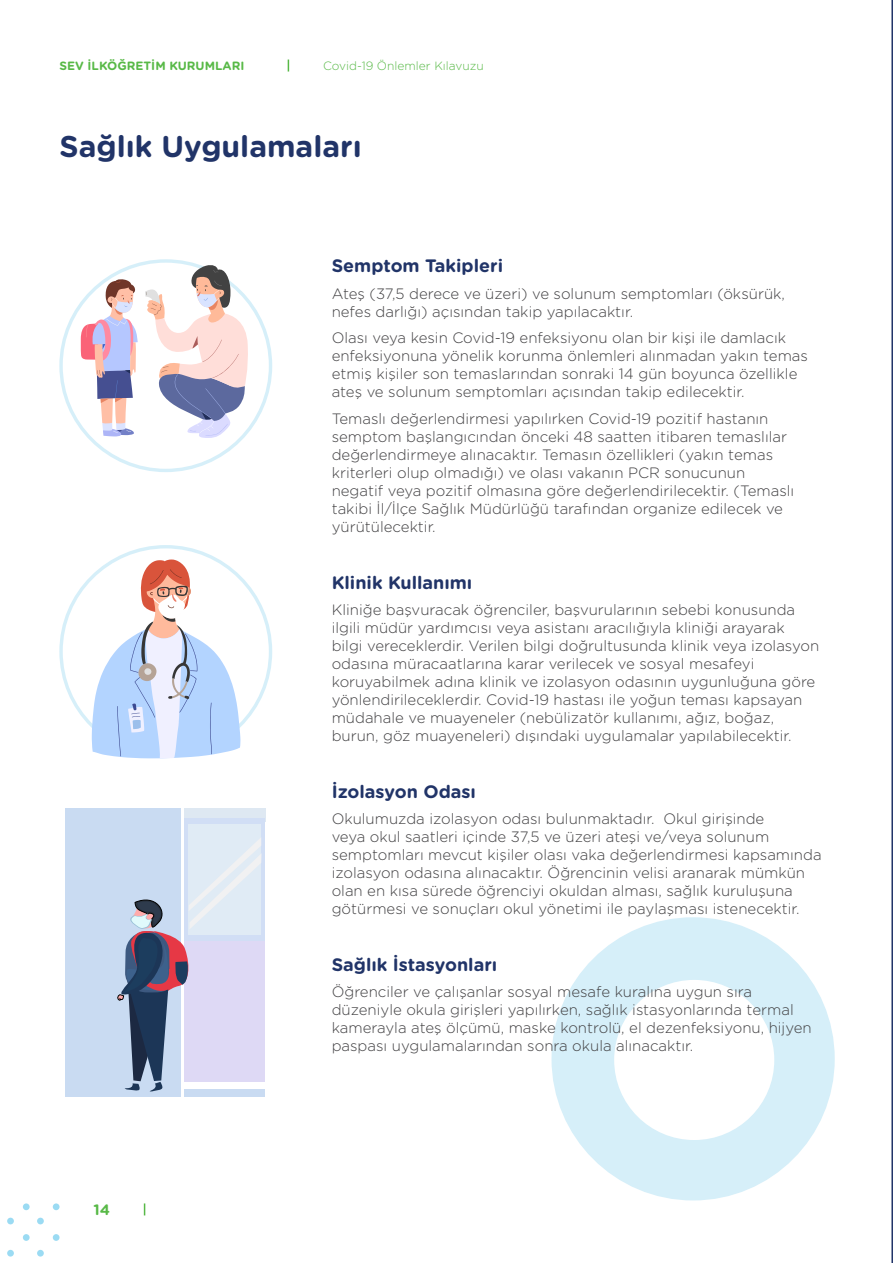
<style>
.page{position:relative;width:893px;height:1263px;background:#fff}
.page>*{position:absolute;margin:0;border:0;box-sizing:border-box;transform-origin:0 0}
.t1{font:700 30px "Gotham Rounded";color:#213468}
.t2{font:700 18px "Gotham Rounded";color:#213468}
.t3{font:300 15px/18px "Gotham Rounded";color:#414042}
.t4{font:700 15px "Gotham Rounded";color:#58b947}
.t5{font:300 12px "Gotham Rounded";color:#58b947}
.t6{font:700 12px "Gotham Rounded";color:#58b947}
</style>
<div class="page">
<svg style="left:144px;top:1203px;width:1px;height:12px"></svg>
<svg style="left:288px;top:60px;width:1px;height:12px"></svg>
<hr style="left:891px;top:0;width:2px;height:1263px;background:#213468">
<svg style="left:7px;top:1203px;width:53px;height:54px"></svg>
<svg style="left:551px;top:917px;width:284px;height:283px;fill:#d6eff9"></svg>
<div style="left:185px;top:939px;width:80px;height:143px;background:#ded9f5"></div>
<div style="left:184px;top:808px;width:82px;height:13px;background:#dee8f2"></div>
<div style="left:184px;top:819px;width:81px;height:122px;background:#d1def5"></div>
<div style="left:188px;top:825px;width:73px;height:110px;background:#e0ebf5"></div>
<div style="left:184px;top:1089px;width:81px;height:8px;background:#c9dbf2"></div>
<div style="left:66px;top:808px;width:115px;height:289px;background:#c9dbf2"></div>
<svg style="left:117px;top:838px;width:145px;height:254px"></svg>
<svg style="left:59px;top:545px;width:213px;height:196px"></svg>
<svg style="left:59px;top:259px;width:213px;height:213px"></svg>
<svg style="left:92px;top:559px;width:149px;height:199px"></svg>
<svg style="left:81px;top:279px;width:57px;height:157px"></svg>
<svg style="left:145px;top:264px;width:104px;height:174px"></svg>
<p class="t6" style="left:60px;top:57px;width:186px">SEV İLKÖĞRETİM KURUMLARI</p>
<p class="t5" style="left:323px;top:58px;width:162px">Covid-19 Önlemler Kılavuzu</p>
<h1 class="t1" style="left:60px;top:125px;width:304px">Sağlık Uygulamaları</h1>
<p class="t2" style="left:332px;top:253px;width:173px">Semptom Takipleri</p>
<p class="t3" style="left:332px;top:284px;width:455px">Ateş (37,5 derece ve üzeri) ve solunum semptomları (öksürük, nefes darlığı) açısından takip yapılacaktır.</p>
<p class="t3" style="left:332px;top:328px;width:478px">Olası veya kesin Covid-19 enfeksiyonu olan bir kişi ile damlacık enfeksiyonuna yönelik korunma önlemleri alınmadan yakın temas etmiş kişiler son temaslarından sonraki 14 gün boyunca özellikle ateş ve solunum semptomları açısından takip edilecektir.</p>
<p class="t3" style="left:332px;top:409px;width:464px">Temaslı değerlendirmesi yapılırken Covid-19 pozitif hastanın semptom başlangıcından önceki 48 saatten itibaren temaslılar değerlendirmeye alınacaktır. Temasın özellikleri (yakın temas kriterleri olup olmadığı) ve olası vakanın PCR sonucunun negatif veya pozitif olmasına göre değerlendirilecektir. (Temaslı takibi İl/İlçe Sağlık Müdürlüğü tarafından organize edilecek ve yürütülecektir.</p>
<p class="t4" style="left:94px;top:1199px;width:18px">14</p>
<p class="t2" style="left:332px;top:569px;width:142px">Klinik Kullanımı</p>
<p class="t3" style="left:332px;top:600px;width:489px">Kliniğe başvuracak öğrenciler, başvurularının sebebi konusunda ilgili müdür yardımcısı veya asistanı aracılığıyla kliniği arayarak bilgi vereceklerdir. Verilen bilgi doğrultusunda klinik veya izolasyon odasına müracaatlarına karar verilecek ve sosyal mesafeyi koruyabilmek adına klinik ve izolasyon odasının uygunluğuna göre yönlendirileceklerdir. Covid-19 hastası ile yoğun teması kapsayan müdahale ve muayeneler (nebülizatör kullanımı, ağız, boğaz, burun, göz muayeneleri) dışındaki uygulamalar yapılabilecektir.</p>
<p class="t2" style="left:332px;top:778px;width:146px">İzolasyon Odası</p>
<p class="t3" style="left:332px;top:809px;width:491px">Okulumuzda izolasyon odası bulunmaktadır. Okul girişinde<br>veya okul saatleri içinde 37,5 ve üzeri ateşi ve/veya solunum semptomları mevcut kişiler olası vaka değerlendirmesi kapsamında izolasyon odasına alınacaktır. Öğrencinin velisi aranarak mümkün olan en kısa sürede öğrenciyi okuldan alması, sağlık kuruluşuna götürmesi ve sonuçları okul yönetimi ile paylaşması istenecektir.</p>
<p class="t2" style="left:332px;top:951px;width:167px">Sağlık İstasyonları</p>
<p class="t3" style="left:332px;top:982px;width:481px">Öğrenciler ve çalışanlar sosyal mesafe kuralına uygun sıra düzeniyle okula girişleri yapılırken, sağlık istasyonlarında termal kamerayla ateş ölçümü, maske kontrolü, el dezenfeksiyonu, hijyen paspası uygulamalarından sonra okula alınacaktır.</p>
</div>
